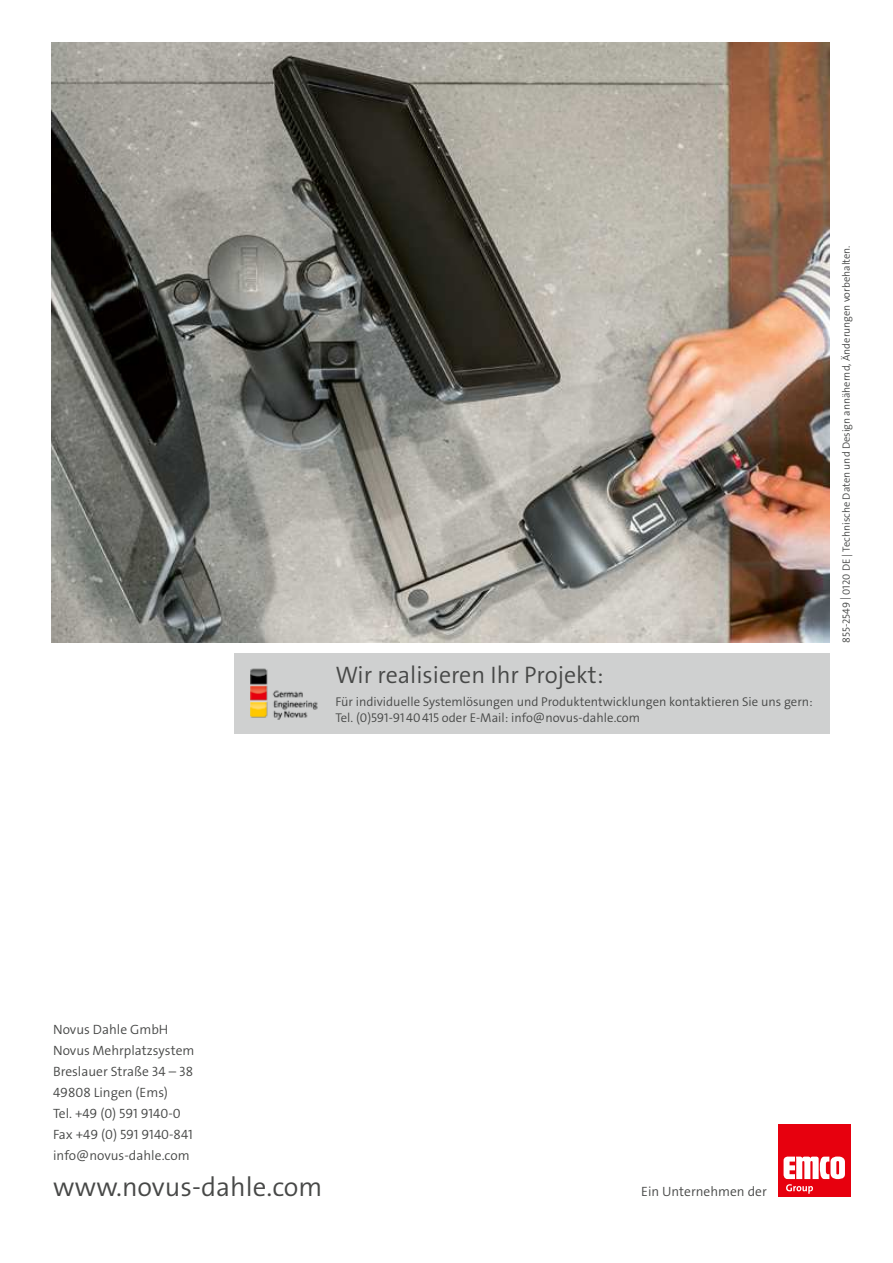
<style>
.page{position:relative;width:893px;height:1263px;background:#fff}
.page>*{position:absolute;margin:0;border:0;box-sizing:border-box;transform-origin:0 0}
.t1{font:300 27px "The Sans Os F";color:#474847}
.t2{font:300 24px "The Sans Os F";color:#474847}
.t3{font:300 13.5px/21px "The Sans Os F";color:#474847}
.t4{font:300 12.75px/15.3px "The Sans Os F";color:#474847}
.t5{font:300 10.5px "The Sans Os F";color:#474847}
</style>
<div class="page">
<div style="left:234px;top:653px;width:595px;height:81px;background:#cfd0d0"></div>
<img style="left:51px;top:43px;width:778px;height:600px">
<div style="left:778px;top:1124px;width:72px;height:72px;background:#e7000e"></div>
<svg style="left:784px;top:1156px;width:61px;height:38px"></svg>
<img style="left:251px;top:668px;width:67px;height:52px">
<h2 class="t2" style="left:335px;top:663px;width:270px">Wir realisieren Ihr Projekt:</h2>
<p class="t4" style="left:335px;top:695px;width:479px">Für individuelle Systemlösungen und Produktentwicklungen kontaktieren Sie uns gern:<br>Tel. (0)591-91 40 415 oder E-Mail: info@novus-dahle.com</p>
<p class="t5" style="left:841px;top:643px;width:399px;rotate:-90deg">855-2549 | 0120 DE | Technische Daten und Design annähernd, Änderungen vorbehalten.</p>
<p class="t3" style="left:53px;top:1019px;width:143px">Novus Dahle GmbH<br>Novus Mehrplatzsystem<br>Breslauer Straße 34 – 38<br>49808 Lingen (Ems)<br>Tel. +49 (0) 591 9140-0<br>Fax +49 (0) 591 9140-841 info@novus-dahle.com</p>
<h1 class="t1" style="left:53px;top:1174px;width:271px">www.novus-dahle.com</h1>
<p class="t3" style="left:641px;top:1182px;width:127px">Ein Unternehmen der</p>
</div>
